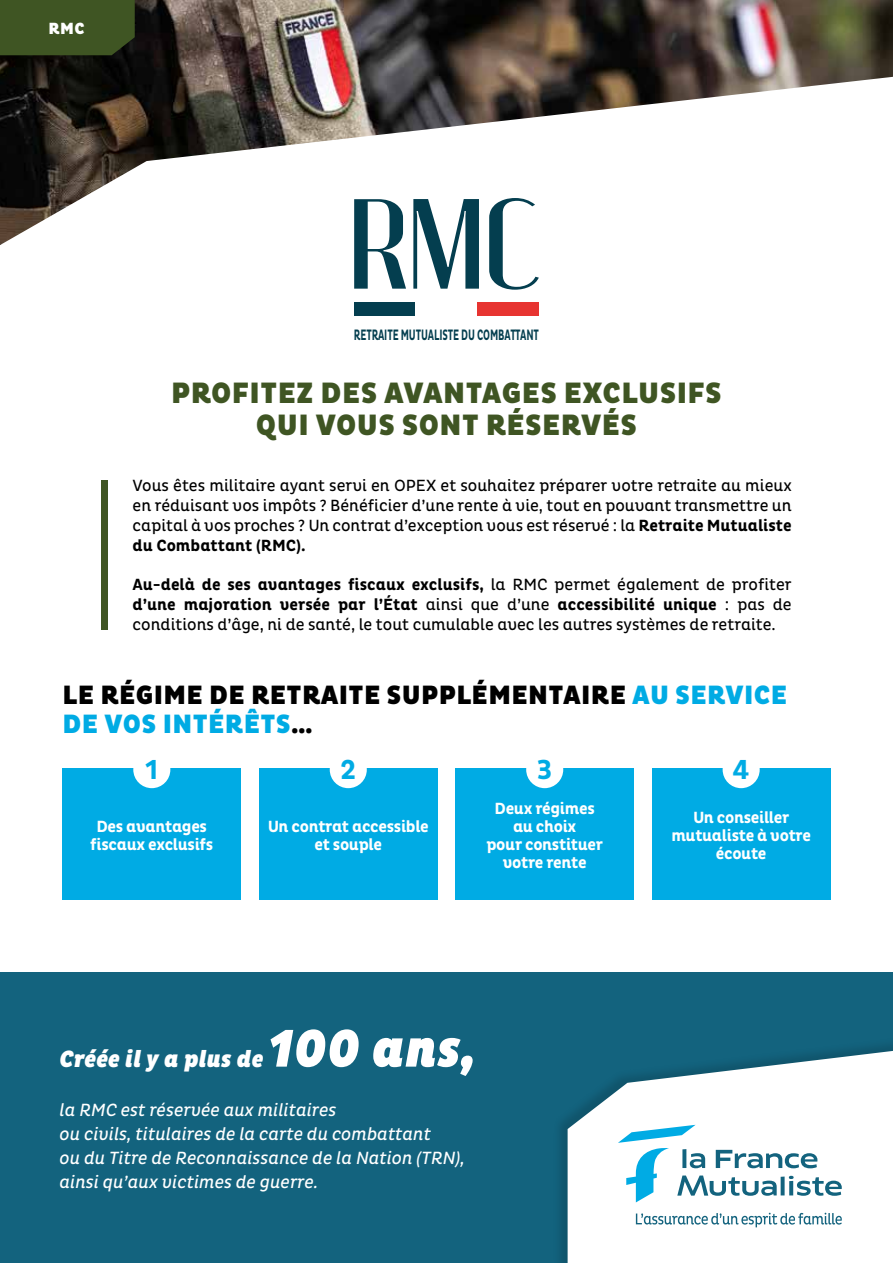
<style>
.page{position:relative;width:893px;height:1263px;background:#fff}
.page>*{position:absolute;margin:0;border:0;box-sizing:border-box;transform-origin:0 0}
.t1{font:italic 900 54px "Pluto Cond";color:#fff}
.t2{font:900 30px/31.5px "Pluto Cond";letter-spacing:.015em;color:#3f5523;text-align:center}
.t3{font:700 28.05px "Pluto Cond";color:#00abe4}
.t4{font:900 27px/28.5px "Pluto Cond";letter-spacing:.015em;color:#000}
.t5{font:italic 900 24px "Pluto Cond";color:#fff}
.t6{font:italic 18px/24px "Pluto Cond";color:#fff}
.t7{font:16.5px/19.8px "Pluto Cond";color:#000;text-align:justify}
.t8{font:700 16.5px/18px "Pluto Cond";letter-spacing:-.02em;color:#fff;text-align:center}
.t9{font:900 16.5px "Pluto Cond";color:#fff}
.t10{font:700 15.3px "Pluto Cond";letter-spacing:-.01em;color:#043e4f;scale:.65 1}
.s1{font-weight:700}
.s2{color:#00abe4}
</style>
<div class="page">
<img style="left:0;top:0;width:893px;height:77px">
<svg style="left:0;top:77px;width:891px;height:239px"></svg>
<div style="left:0;top:972px;width:893px;height:291px;background:#13637e"></div>
<div style="left:552px;top:1037px;width:341px;height:226px;background:#000;opacity:.15"></div>
<svg style="left:568px;top:1051px;width:325px;height:212px;background:#dae6ea"></svg>
<svg style="left:636px;top:1213px;width:206px;height:14px;background:#c0d5dc"></svg>
<svg style="left:618px;top:1125px;width:224px;height:77px;background:#cae3eb"></svg>
<div style="left:0;top:0;width:135px;height:55px;background:#3f5523"></div>
<div style="left:101px;top:480px;width:7px;height:150px;background:#3f5523"></div>
<div style="left:62px;top:768px;width:179px;height:132px;background:#00abe4"></div>
<div style="left:259px;top:768px;width:179px;height:132px;background:#00abe4"></div>
<div style="left:455px;top:768px;width:179px;height:132px;background:#00abe4"></div>
<div style="left:652px;top:768px;width:179px;height:132px;background:#00abe4"></div>
<div style="left:133px;top:751px;width:37px;height:37px;background:#fff;border-radius:50%"></div>
<div style="left:330px;top:751px;width:37px;height:37px;background:#fff;border-radius:50%"></div>
<div style="left:526px;top:751px;width:37px;height:37px;background:#fff;border-radius:50%"></div>
<div style="left:723px;top:751px;width:37px;height:37px;background:#fff;border-radius:50%"></div>
<svg style="left:354px;top:199px;width:52px;height:90px"></svg>
<svg style="left:413px;top:199px;width:66px;height:90px"></svg>
<svg style="left:489px;top:198px;width:50px;height:92px"></svg>
<div style="left:354px;top:302px;width:62px;height:14px;background:#043e4f"></div>
<div style="left:477px;top:302px;width:61px;height:14px;background:#e73431"></div>
<div style="left:416px;top:302px;width:61px;height:14px;background:#fff"></div>
<p class="t9" style="left:48px;top:19px;width:38px">RMC</p>
<p class="t10" style="left:354px;top:326px;width:286px">RETRAITE MUTUALISTE DU COMBATTANT</p>
<h2 class="t2" style="left:171px;top:378px;width:552px">PROFITEZ DES AVANTAGES EXCLUSIFS<br>QUI VOUS SONT RÉSERVÉS</h2>
<p class="t7" style="left:133px;top:476px;width:661px">Vous êtes militaire ayant servi en OPEX et souhaitez préparer votre retraite au mieux en réduisant vos impôts ? Bénéficier d’une rente à vie, tout en pouvant transmettre un capital à vos proches ? Un contrat d’exception vous est réservé : la <span class="s1">Retraite Mutualiste du Combattant (RMC).</span></p>
<p class="t7" style="left:133px;top:575px;width:661px"><span class="s1">Au-delà de ses avantages fiscaux exclusifs,</span> la RMC permet également de profiter <span class="s1">d’une majoration versée par l’État</span> ainsi que d’une <span class="s1">accessibilité unique</span> : pas de conditions d’âge, ni de santé, le tout cumulable avec les autres systèmes de retraite.</p>
<h3 class="t4" style="left:63px;top:682px;width:726px">LE RÉGIME DE RETRAITE SUPPLÉMENTAIRE <span class="s2">AU SERVICE<br>DE VOS INTÉRÊTS</span>…</h3>
<h3 class="t3" style="left:145px;top:754px;width:14px">1</h3>
<h3 class="t3" style="left:340px;top:754px;width:18px">2</h3>
<h3 class="t3" style="left:537px;top:754px;width:17px">3</h3>
<h3 class="t3" style="left:733px;top:754px;width:19px">4</h3>
<p class="t8" style="left:90px;top:817px;width:125px">Des avantages fiscaux exclusifs</p>
<p class="t8" style="left:268px;top:817px;width:163px">Un contrat accessible et souple</p>
<p class="t8" style="left:486px;top:799px;width:118px">Deux régimes au choix<br>pour constituer votre rente</p>
<p class="t8" style="left:671px;top:808px;width:141px">Un conseiller mutualiste à votre écoute</p>
<h1 class="t1" style="left:269px;top:1017px;width:209px">100 ans,</h1>
<h3 class="t5" style="left:60px;top:1045px;width:205px">Créée il y a plus de</h3>
<p class="t6" style="left:60px;top:1098px;width:407px">la RMC est réservée aux militaires<br>ou civils, titulaires de la carte du combattant<br>ou du Titre de Reconnaissance de la Nation (TRN), ainsi qu’aux victimes de guerre.</p>
</div>
